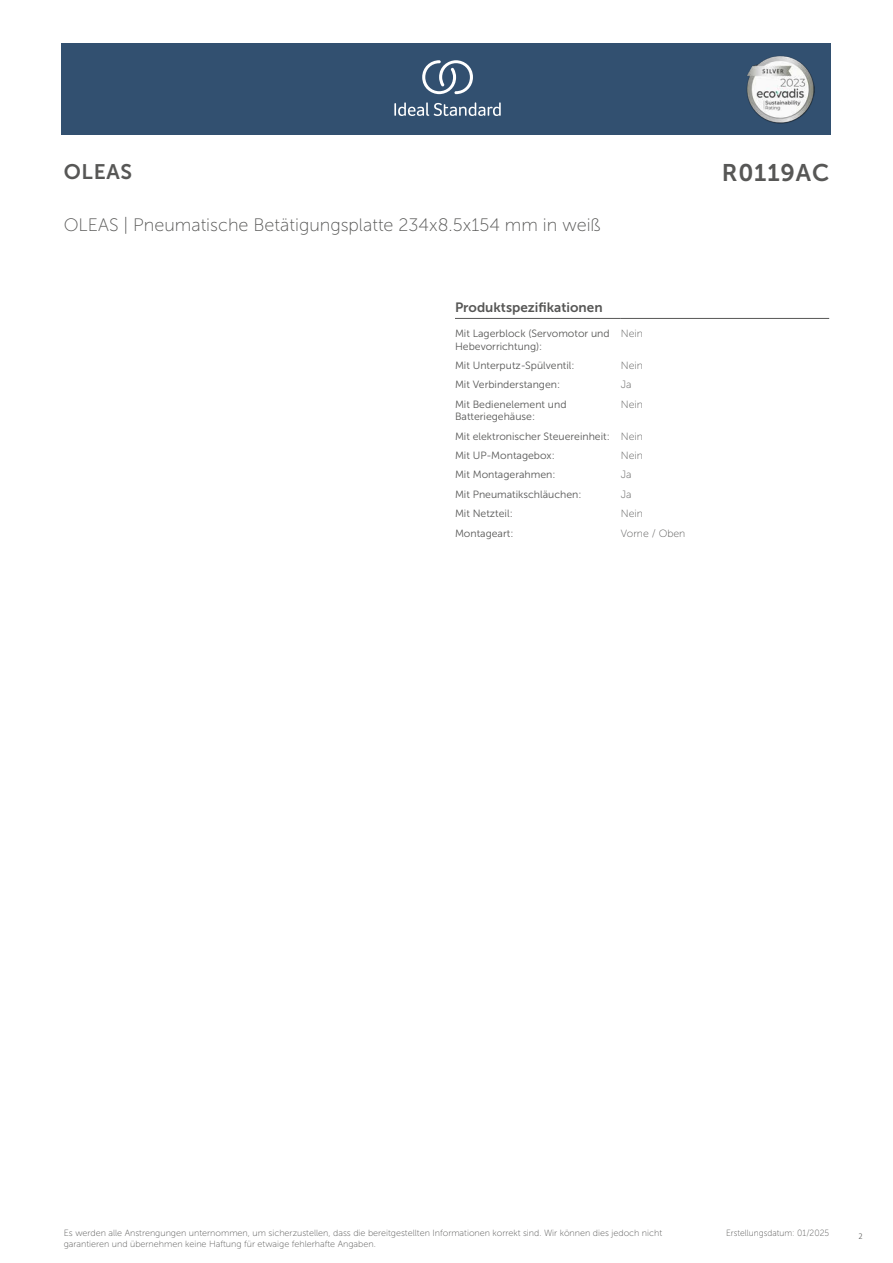
<style>
.page{position:relative;width:893px;height:1263px;background:#fff}
.page>*{position:absolute;margin:0;border:0;box-sizing:border-box;transform-origin:0 0}
.t1{font:24px "Museo Sans 700";letter-spacing:.035em;color:#575756}
.t2{font:21px "Museo Sans 700";letter-spacing:.035em;color:#575756}
.t3{font:18px "Museo Sans 100";color:#575756}
.t4{font:13.5px "Museo Sans 700";color:#575756}
.t5{font:10.5px/12.6px "Museo Sans 300";color:#575756}
.t6{font:10.5px "Museo Sans 100";color:#575756}
.t7{font:9px/10.8px "Museo Sans 100";color:#575756}
.t8{font:9px "Museo Sans 100";color:#575756;scale:.95 1}
.t9{font:300 9px "Calibri";color:#575756;scale:.95 1}
.s1{font-family:"Museo Sans 100"}
</style>
<div class="page">
<div style="left:62px;top:43px;width:769px;height:91px;background:#325070"></div>
<hr style="left:455px;top:318px;width:166px;height:1px;background:#575756">
<hr style="left:621px;top:318px;width:208px;height:1px;background:#575756">
<svg style="left:394px;top:102px;width:107px;height:14px"></svg>
<svg style="left:422px;top:60px;width:51px;height:34px"></svg>
<img style="left:746px;top:56px;width:68px;height:67px">
<h2 class="t2" style="left:64px;top:160px;width:70px">OLEAS</h2>
<h1 class="t1" style="left:722px;top:160px;width:109px">R0119AC</h1>
<h3 class="t3" style="left:64px;top:215px;width:538px">OLEAS | Pneumatische Betätigungsplatte 234x8.5x154 mm in weiß</h3>
<p class="t4" style="left:455px;top:300px;width:149px">Produktspezifikationen</p>
<p class="t5" style="left:455px;top:327px;width:156px">Mit Lagerblock (Servomotor und<br>Hebevorrichtung):</p>
<p class="t6" style="left:621px;top:328px;width:24px">Nein</p>
<p class="t5" style="left:455px;top:359px;width:121px">Mit Unterputz-Spülventil:</p>
<p class="t6" style="left:621px;top:360px;width:24px">Nein</p>
<p class="t5" style="left:455px;top:379px;width:107px">Mit Verbinderstangen:</p>
<p class="t6" style="left:621px;top:379px;width:12px">Ja</p>
<p class="t5" style="left:455px;top:398px;width:113px">Mit Bedienelement und<br>Batteriegehäuse:</p>
<p class="t6" style="left:621px;top:399px;width:24px">Nein</p>
<p class="t5" style="left:455px;top:426px;width:189px;line-height:19.4px">Mit elektronischer Steuereinheit: <span class="s1">Nein<br></span>Mit UP-Montagebox:</p>
<p class="t6" style="left:621px;top:450px;width:24px">Nein</p>
<p class="t5" style="left:455px;top:469px;width:102px">Mit Montagerahmen:</p>
<p class="t6" style="left:621px;top:469px;width:12px">Ja</p>
<p class="t5" style="left:455px;top:488px;width:128px">Mit Pneumatikschläuchen:</p>
<p class="t6" style="left:621px;top:489px;width:12px">Ja</p>
<p class="t5" style="left:455px;top:507px;width:59px">Mit Netzteil:</p>
<p class="t6" style="left:621px;top:508px;width:24px">Nein</p>
<p class="t5" style="left:455px;top:527px;width:60px">Montageart:</p>
<p class="t6" style="left:621px;top:527px;width:66px">Vorne / Oben</p>
<p class="t7" style="left:64px;top:1227px;width:600px">Es werden alle Anstrengungen unternommen, um sicherzustellen, dass die bereitgestellten Informationen korrekt sind. Wir können dies jedoch nicht garantieren und übernehmen keine Haftung für etwaige fehlerhafte Angaben.</p>
<p class="t8" style="left:726px;top:1228px;width:110px">Erstellungsdatum: 01/2025</p>
<p class="t9" style="left:858px;top:1230px;width:6px">2</p>
</div>
